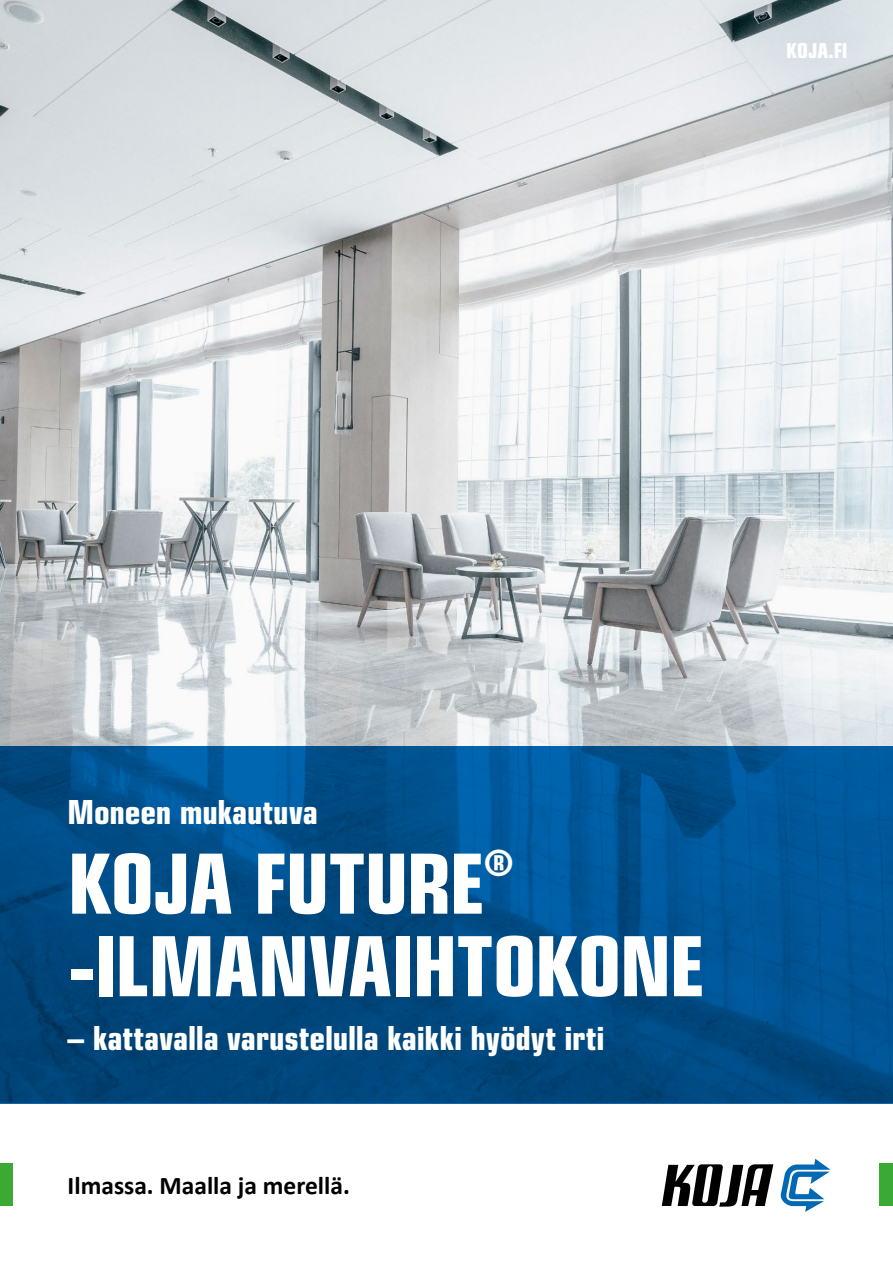
<style>
.page{position:relative;width:893px;height:1263px;background:#fff}
.page>*{position:absolute;margin:0;border:0;box-sizing:border-box;transform-origin:0 0}
.t1{font:90px "Eurostile Con Hea";letter-spacing:-.005em;color:#fff}
.t2{font:39.3px "Eurostile Con Hea";color:#fff}
.t3{font:36px "Eurostile Con Hea";color:#fff}
.t4{font:700 25.5px "Calibri";color:#000}
.t5{font:22.5px "Eurostile Con Hea";letter-spacing:.005em;color:#fff}
</style>
<div class="page">
<img style="left:0;top:0;width:893px;height:746px">
<svg style="left:0;top:746px;width:893px;height:357px;background:#004e89"></svg>
<svg style="left:676px;top:0;width:217px;height:174px;background:#d0d5d8"></svg>
<svg style="left:780px;top:1159px;width:50px;height:53px"></svg>
<svg style="left:662px;top:1164px;width:111px;height:43px"></svg>
<div style="left:879px;top:1163px;width:14px;height:42px;background:#3aaa35"></div>
<div style="left:0;top:1163px;width:12px;height:42px;background:#3aaa35"></div>
<p class="t5" style="left:786px;top:34px;width:63px">KOJA.FI</p>
<p class="t3" style="left:68px;top:786px;width:252px">Moneen mukautuva</p>
<h1 class="t1" style="left:68px;top:819px;width:419px">KOJA FUTURE</h1>
<p class="t2" style="left:484px;top:835px;width:31px">®</p>
<h1 class="t1" style="left:68px;top:901px;width:639px">-ILMANVAIHTOKONE</h1>
<p class="t3" style="left:68px;top:1012px;width:539px">– kattavalla varustelulla kaikki hyödyt irti</p>
<p class="t4" style="left:68px;top:1167px;width:284px">Ilmassa. Maalla ja merellä.</p>
</div>
